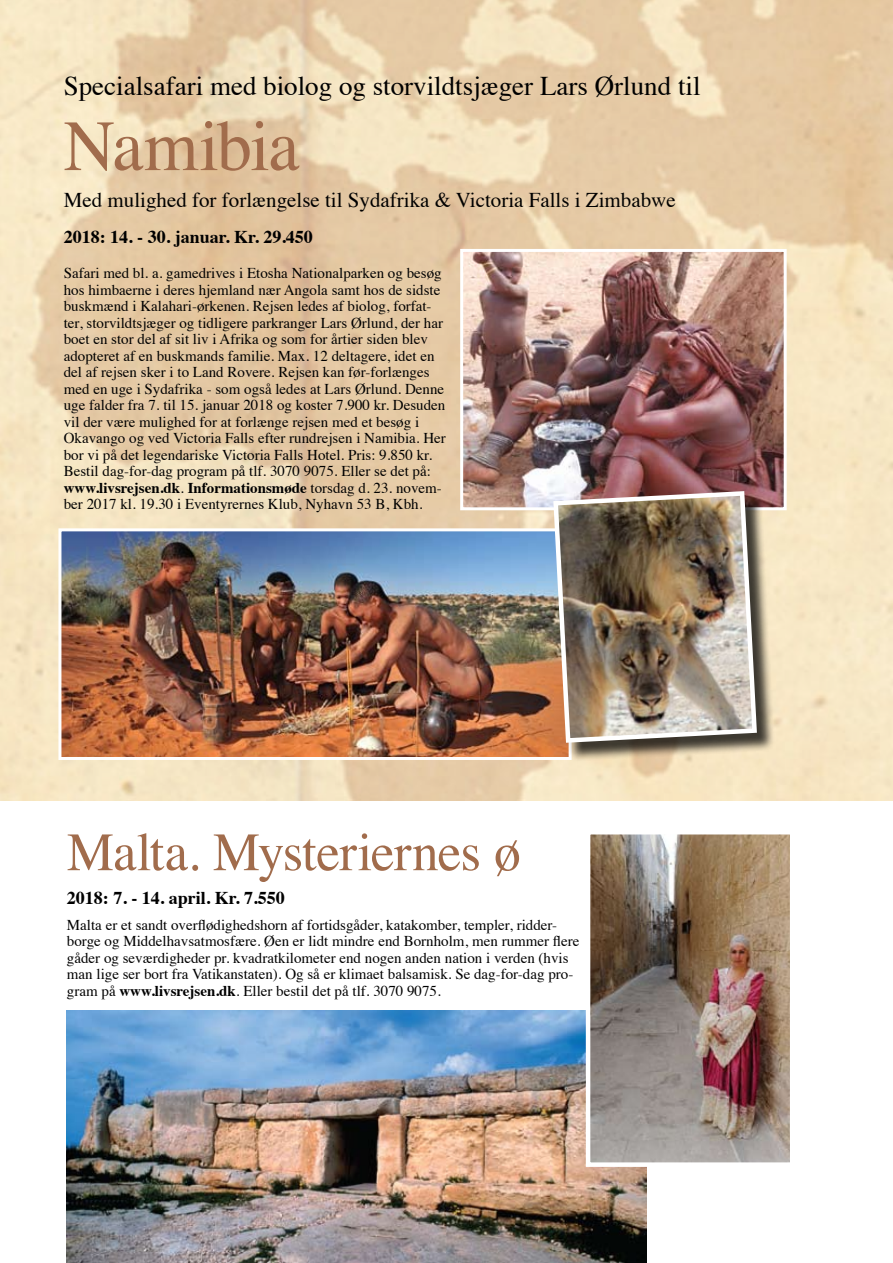
<style>
.page{position:relative;width:893px;height:1263px;background:#fff}
.page>*{position:absolute;margin:0;border:0;box-sizing:border-box;transform-origin:0 0}
.t1{font:72px "Times";letter-spacing:-.025em;color:#a16c4c}
.t2{font:54px "Times";letter-spacing:-.015em;color:#a16c4c}
.t3{font:27px "Times";color:#000}
.t4{font:21px "Times";color:#000}
.t5{font:700 18px "Times";color:#000}
.t6{font:15px/16.5px "Times";color:#000}
.s1{font-weight:700}
</style>
<div class="page">
<img style="left:464px;top:253px;width:319px;height:253px">
<div style="left:460px;top:249px;width:327px;height:261px;border:3px solid #fff"></div>
<img style="left:62px;top:532px;width:494px;height:224px">
<div style="left:58px;top:528px;width:514px;height:232px;border:3px solid #fff"></div>
<div style="left:556px;top:493px;width:226px;height:275px;background:#000;opacity:.75"></div>
<img style="left:551px;top:489px;width:208px;height:256px">
<img style="left:66px;top:1010px;width:580px;height:253px">
<img style="left:591px;top:835px;width:198px;height:327px">
<div style="left:586px;top:830px;width:208px;height:337px;border:4px solid #fff"></div>
<h3 class="t3" style="left:64px;top:61px;width:638px">Specialsafari med biolog og storvildtsjæger Lars Ørlund til</h3>
<h1 class="t1" style="left:64px;top:79px;width:237px">Namibia</h1>
<h3 class="t4" style="left:64px;top:181px;width:613px">Med mulighed for forlængelse til Sydafrika &amp; Victoria Falls i Zimbabwe</h3>
<p class="t5" style="left:64px;top:220px;width:251px">2018: 14. - 30. januar. Kr. 29.450</p>
<p class="t6" style="left:64px;top:263px;width:384px">Safari med bl. a. gamedrives i Etosha Nationalparken og besøg hos himbaerne i deres hjemland nær Angola samt hos de sidste buskmænd i Kalahari-ørkenen. Rejsen ledes af biolog, forfat&shy;ter, storvildtsjæger og tidligere parkranger Lars Ørlund, der har boet en stor del af sit liv i Afrika og som for årtier siden blev adopteret af en buskmands familie. Max. 12 deltagere, idet en del af rejsen sker i to Land Rovere. Rejsen kan før-forlænges med en uge i Sydafrika - som også ledes at Lars Ørlund. Denne uge falder fra 7. til 15. januar 2018 og koster 7.900 kr. Desuden vil der være mulighed for at forlænge rejsen med et besøg i Okavango og ved Victoria Falls efter rundrejsen i Namibia. Her bor vi på det legendariske Victoria Falls Hotel. Pris: 9.850 kr.<br>Bestil dag-for-dag program på tlf. 3070 9075. Eller se det på: <span class="s1">www.livsrejsen.dk</span>. <span class="s1">Informationsmøde</span> torsdag d. 23. novem&shy;ber 2017 kl. 19.30 i Eventyrernes Klub, Nyhavn 53 B, Kbh.</p>
<h2 class="t2" style="left:67px;top:801px;width:455px">Malta. Mysteriernes ø</h2>
<p class="t5" style="left:67px;top:881px;width:219px">2018: 7. - 14. april. Kr. 7.550</p>
<p class="t6" style="left:67px;top:915px;width:514px">Malta er et sandt overflødighedshorn af fortidsgåder, katakomber, templer, ridder&shy;borge og Middelhavsatmosfære. Øen er lidt mindre end Bornholm, men rummer flere gåder og seværdigheder pr. kvadratkilometer end nogen anden nation i verden (hvis man lige ser bort fra Vatikanstaten). Og så er klimaet balsamisk. Se dag-for-dag pro&shy;gram på <span class="s1">www.livsrejsen.dk</span>. Eller bestil det på tlf. 3070 9075.</p>
</div>
